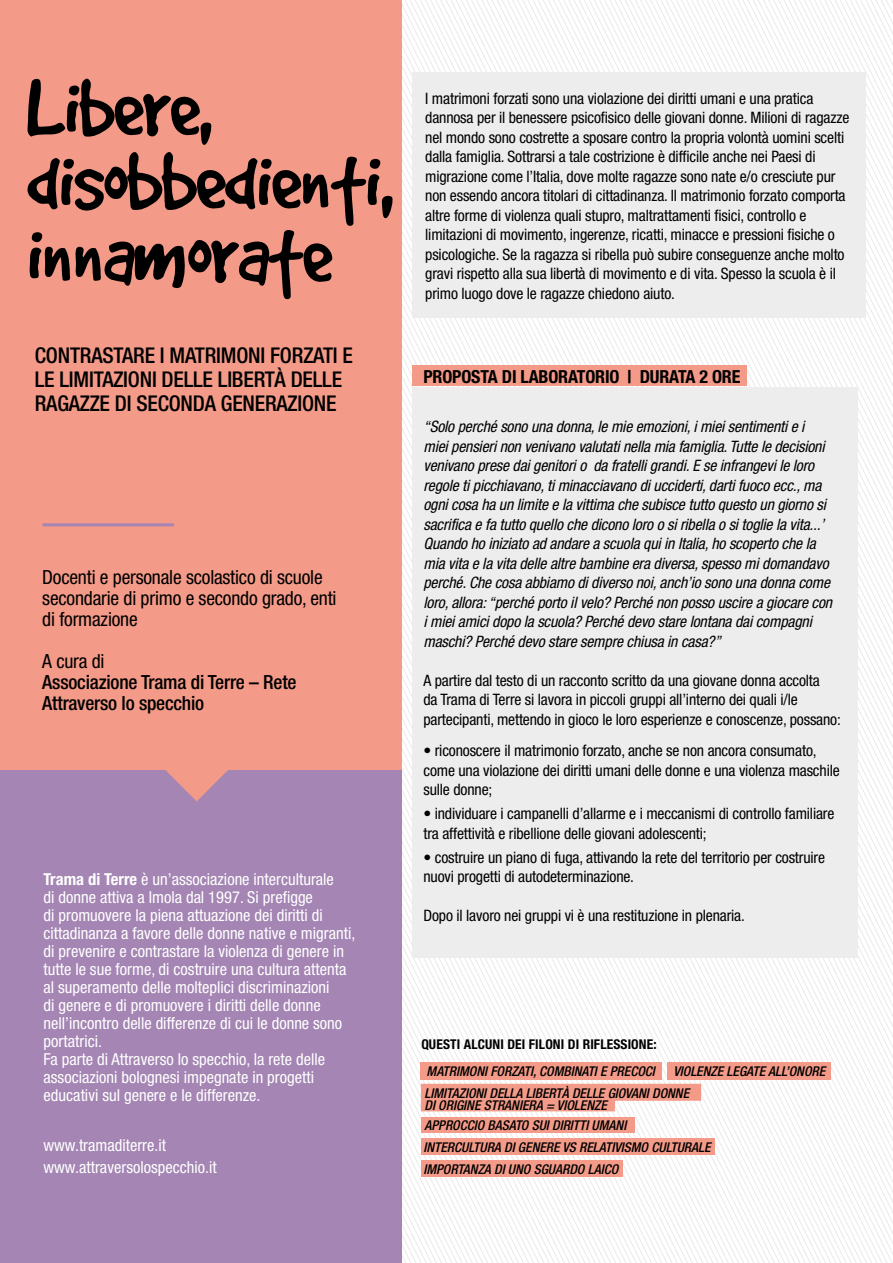
<style>
.page{position:relative;width:893px;height:1263px;background:#fff}
.page>*{position:absolute;margin:0;border:0;box-sizing:border-box;transform-origin:0 0}
.t1{font:90.6px/73.3px "Good Dog";letter-spacing:-.02em;color:#000}
.t2{font:500 condensed 21.75px/24px "Helvetica Neue";letter-spacing:-.01em;color:#000}
.t3{font:condensed 19.5px/21px "Helvetica Neue";letter-spacing:-.01em;color:#000}
.t4{font:500 condensed 19.5px/21px "Helvetica Neue";letter-spacing:-.01em;color:#000}
.t5{font:700 condensed 18px "Helvetica Neue";letter-spacing:-.01em;color:#000}
.t6{font:condensed 16.5px/18px "Helvetica Neue";color:#fff}
.t7{font:condensed 15.75px/19.5px "Helvetica Neue";letter-spacing:-.01em;color:#000}
.t8{font:italic condensed 15.75px/19.5px "Helvetica Neue";letter-spacing:-.01em;color:#000}
.t9{font:italic 500 condensed 13.5px/22.2px "Helvetica Neue";color:#000}
.t10{font:700 condensed 13.5px "Helvetica Neue";letter-spacing:.01em;color:#000}
.s1{font-weight:700}
</style>
<div class="page">
<svg style="left:403px;top:958px;width:161px;height:15px"></svg>
<svg style="left:402px;top:964px;width:160px;height:12px"></svg>
<svg style="left:402px;top:970px;width:157px;height:6px"></svg>
<div style="left:0;top:0;width:402px;height:780px;background:#f39a88"></div>
<div style="left:0;top:770px;width:402px;height:493px;background:#a485b3"></div>
<svg style="left:165px;top:770px;width:63px;height:31px"></svg>
<hr style="left:43px;top:523px;width:131px;height:3px;background:#a485b3">
<div style="left:412px;top:72px;width:454px;height:245px;background:#ededed"></div>
<div style="left:412px;top:387px;width:446px;height:571px;background:#ededed"></div>
<svg style="left:402px;top:976px;width:299px;height:287px"></svg>
<div style="left:667px;top:1062px;width:164px;height:17px;background:#f39a88"></div>
<div style="left:421px;top:1117px;width:214px;height:16px;background:#f39a88"></div>
<div style="left:421px;top:1138px;width:294px;height:17px;background:#f39a88"></div>
<div style="left:421px;top:1160px;width:202px;height:17px;background:#f39a88"></div>
<div style="left:412px;top:365px;width:335px;height:21px;background:#f39a88"></div>
<h1 class="t1" style="left:26px;top:70px;width:368px">Libere, disobbedienti, innamorate</h1>
<h2 class="t2" style="left:35px;top:343px;width:320px">CONTRASTARE I MATRIMONI FORZATI E<br>LE LIMITAZIONI DELLE LIBERTÀ DELLE<br>RAGAZZE DI SECONDA GENERAZIONE</h2>
<p class="t3" style="left:42px;top:566px;width:296px">Docenti e personale scolastico di scuole secondarie di primo e secondo grado, enti di formazione</p>
<p class="t3" style="left:42px;top:650px;width:64px">A cura di</p>
<p class="t4" style="left:42px;top:671px;width:256px">Associazione Trama di Terre – Rete<br>Attraverso lo specchio</p>
<p class="t6" style="left:44px;top:870px;width:313px"><span class="s1">Trama di Terre</span> è un’associazione interculturale<br>di donne attiva a Imola dal 1997. Si prefigge<br>di promuovere la piena attuazione dei diritti di cittadinanza a favore delle donne native e migranti, di prevenire e contrastare la violenza di genere in tutte le sue forme, di costruire una cultura attenta al superamento delle molteplici discriminazioni<br>di genere e di promuovere i diritti delle donne nell’incontro delle differenze di cui le donne sono portatrici.<br>Fa parte di Attraverso lo specchio, la rete delle associazioni bolognesi impegnate in progetti educativi sul genere e le differenze.</p>
<p class="t6" style="left:44px;top:1133px;width:175px;line-height:22.5px">www.tramaditerre.it www.attraversolospecchio.it</p>
<p class="t7" style="left:425px;top:88px;width:426px">I matrimoni forzati sono una violazione dei diritti umani e una pratica dannosa per il benessere psicofisico delle giovani donne. Milioni di ragazze nel mondo sono costrette a sposare contro la propria volontà uomini scelti dalla famiglia. Sottrarsi a tale costrizione è difficile anche nei Paesi di migrazione come l’Italia, dove molte ragazze sono nate e/o cresciute pur non essendo ancora titolari di cittadinanza. Il matrimonio forzato comporta altre forme di violenza quali stupro, maltrattamenti fisici, controllo e limitazioni di movimento, ingerenze, ricatti, minacce e pressioni fisiche o psicologiche. Se la ragazza si ribella può subire conseguenze anche molto gravi rispetto alla sua libertà di movimento e di vita. Spesso la scuola è il primo luogo dove le ragazze chiedono aiuto.</p>
<p class="t5" style="left:423px;top:366px;width:318px">PROPOSTA DI LABORATORIO | DURATA 2 ORE</p>
<p class="t8" style="left:423px;top:417px;width:410px">“Solo perché sono una donna, le mie emozioni, i miei sentimenti e i miei pensieri non venivano valutati nella mia famiglia. Tutte le decisioni venivano prese dai genitori o da fratelli grandi. E se infrangevi le loro regole ti picchiavano, ti minacciavano di ucciderti, darti fuoco ecc., ma ogni cosa ha un limite e la vittima che subisce tutto questo un giorno si sacrifica e fa tutto quello che dicono loro o si ribella o si toglie la vita...’ Quando ho iniziato ad andare a scuola qui in Italia, ho scoperto che la mia vita e la vita delle altre bambine era diversa, spesso mi domandavo perché. Che cosa abbiamo di diverso noi, anch’io sono una donna come loro, allora: “perché porto il velo? Perché non posso uscire a giocare con i miei amici dopo la scuola? Perché devo stare lontana dai compagni maschi? Perché devo stare sempre chiusa in casa?”</p>
<p class="t7" style="left:423px;top:670px;width:419px">A partire dal testo di un racconto scritto da una giovane donna accolta<br>da Trama di Terre si lavora in piccoli gruppi all’interno dei quali i/le partecipanti, mettendo in gioco le loro esperienze e conoscenze, possano:</p>
<p class="t7" style="left:423px;top:741px;width:418px">• riconoscere il matrimonio forzato, anche se non ancora consumato, come una violazione dei diritti umani delle donne e una violenza maschile sulle donne;</p>
<p class="t7" style="left:423px;top:804px;width:412px">• individuare i campanelli d’allarme e i meccanismi di controllo familiare tra affettività e ribellione delle giovani adolescenti;</p>
<p class="t7" style="left:423px;top:847px;width:403px">• costruire un piano di fuga, attivando la rete del territorio per costruire nuovi progetti di autodeterminazione.</p>
<p class="t7" style="left:423px;top:906px;width:323px">Dopo il lavoro nei gruppi vi è una restituzione in plenaria.</p>
<p class="t10" style="left:421px;top:1036px;width:237px">QUESTI ALCUNI DEI FILONI DI RIFLESSIONE:</p>
<p class="t9" style="left:424px;top:1061px;width:266px;line-height:21.3px">MATRIMONI FORZATI, COMBINATI E PRECOCI<br>LIMITAZIONI DELLA LIBERTÀ DELLE GIOVANI DONNE</p>
<p class="t9" style="left:424px;top:1093px;width:184px">DI ORIGINE STRANIERA = VIOLENZE</p>
<p class="t9" style="left:673px;top:1060px;width:153px">VIOLENZE LEGATE ALL’ONORE</p>
<p class="t9" style="left:423px;top:1114px;width:289px">APPROCCIO BASATO SUI DIRITTI UMANI<br>INTERCULTURA DI GENERE VS RELATIVISMO CULTURALE<br>IMPORTANZA DI UNO SGUARDO LAICO</p>
</div>
